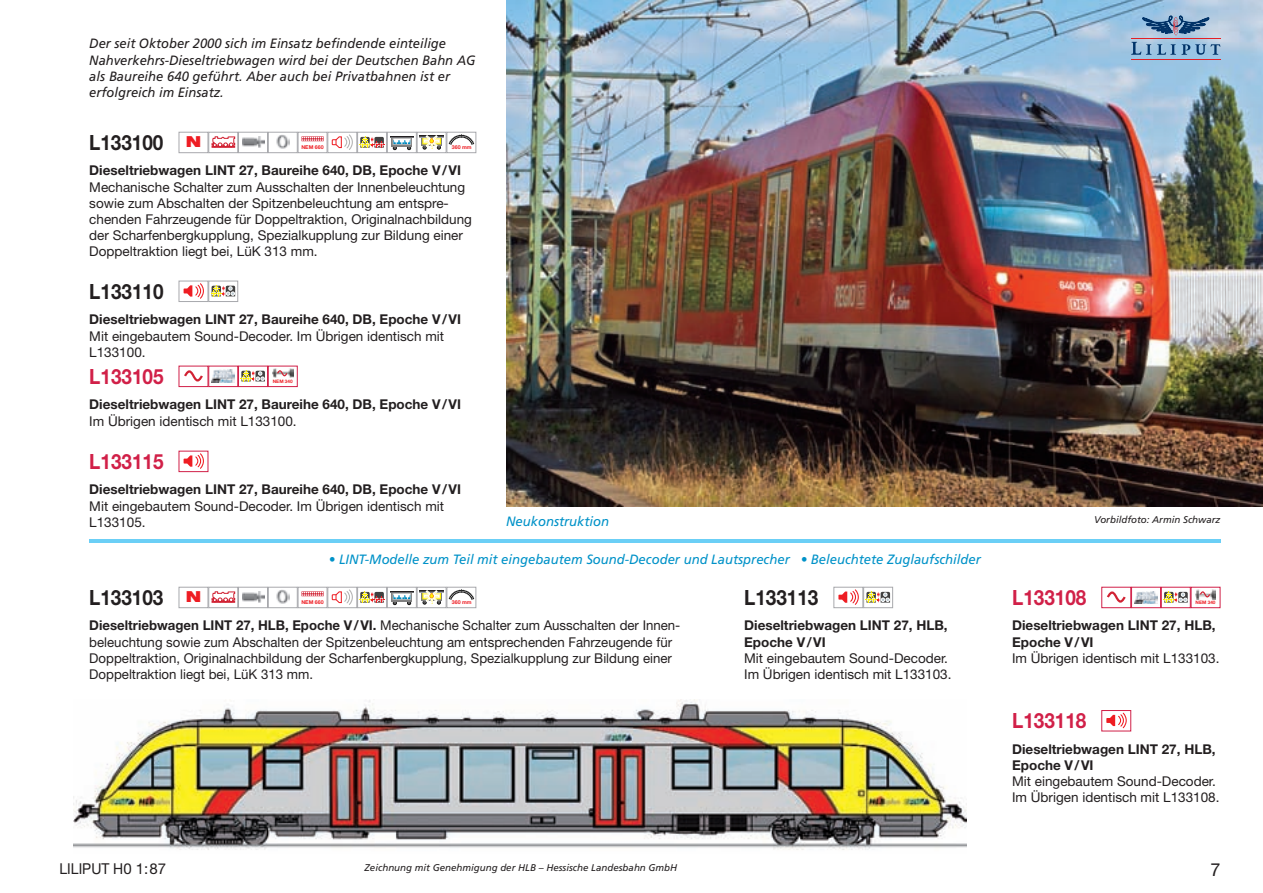
<style>
.page{position:relative;width:1263px;height:893px;background:#fff}
.page>*{position:absolute;margin:0;border:0;box-sizing:border-box;transform-origin:0 0}
.t1{font:700 21px "Helvetica Neue LT Std";color:#231f20;scale:.9 1}
.t2{font:700 21px "Helvetica Neue LT Std";color:#d12048;scale:.9 1}
.t3{font:18px "Helvetica Neue LT Std";color:#231f20}
.t4{font:900 expanded 15.15px "Helvetica Neue";color:#ee1d23}
.t5{font:15px "Helvetica Neue LT Std";color:#231f20;scale:.93 1}
.t6{font:13.5px/16.2px "Helvetica Neue LT Std";color:#231f20}
.t7{font:700 13.5px/16.2px "Helvetica Neue LT Std";color:#231f20}
.t8{font:italic 13.5px/16.2px "Frutiger";color:#231f20;scale:.96 1}
.t9{font:italic 13.5px "Frutiger";color:#0092c8}
.t10{font:italic 9.75px "Frutiger";color:#231f20}
.t11{font:700 5.25px "Helvetica Neue";color:#ee1d23}
.t12{font:700 4.65px "Helvetica Neue";color:#ee1d23}
.s1{font-weight:700}
</style>
<div class="page">
<img style="left:506px;top:0;width:757px;height:506px">
<svg style="left:420px;top:135px;width:23px;height:14px"></svg>
<div style="left:417px;top:132px;width:29px;height:21px;border:1px solid #a8a9ad"></div>
<img style="left:242px;top:137px;width:22px;height:10px">
<div style="left:238px;top:132px;width:30px;height:21px;border:1px solid #a8a9ad"></div>
<svg style="left:211px;top:136px;width:24px;height:12px"></svg>
<div style="left:208px;top:132px;width:30px;height:21px;border:1px solid #a8a9ad"></div>
<svg style="left:301px;top:136px;width:23px;height:5px"></svg>
<div style="left:298px;top:132px;width:29px;height:21px;border:1px solid #a8a9ad"></div>
<img style="left:276px;top:135px;width:13px;height:14px">
<div style="left:268px;top:132px;width:30px;height:21px;border:1px solid #a8a9ad"></div>
<svg style="left:331px;top:134px;width:22px;height:16px"></svg>
<div style="left:327px;top:132px;width:30px;height:21px;border:1px solid #a8a9ad"></div>
<svg style="left:360px;top:137px;width:24px;height:11px"></svg>
<div style="left:357px;top:132px;width:30px;height:21px;border:1px solid #a8a9ad"></div>
<svg style="left:449px;top:135px;width:25px;height:10px"></svg>
<div style="left:446px;top:132px;width:30px;height:21px;border:1px solid #a8a9ad"></div>
<svg style="left:391px;top:138px;width:21px;height:9px"></svg>
<div style="left:393px;top:138px;width:18px;height:7px;border:1px solid #b3b3b3"></div>
<svg style="left:393px;top:140px;width:18px;height:10px"></svg>
<svg style="left:390px;top:136px;width:24px;height:2px"></svg>
<div style="left:387px;top:132px;width:30px;height:21px;border:1px solid #a8a9ad"></div>
<div style="left:179px;top:132px;width:29px;height:21px;border:1px solid #a8a9ad"></div>
<svg style="left:420px;top:590px;width:23px;height:14px"></svg>
<div style="left:417px;top:587px;width:29px;height:21px;border:1px solid #a8a9ad"></div>
<img style="left:242px;top:592px;width:22px;height:10px">
<div style="left:238px;top:587px;width:30px;height:21px;border:1px solid #a8a9ad"></div>
<svg style="left:211px;top:591px;width:24px;height:12px"></svg>
<div style="left:208px;top:587px;width:30px;height:21px;border:1px solid #a8a9ad"></div>
<svg style="left:301px;top:591px;width:23px;height:5px"></svg>
<div style="left:298px;top:587px;width:29px;height:21px;border:1px solid #a8a9ad"></div>
<img style="left:276px;top:590px;width:13px;height:14px">
<div style="left:268px;top:587px;width:30px;height:21px;border:1px solid #a8a9ad"></div>
<svg style="left:331px;top:589px;width:22px;height:16px"></svg>
<div style="left:327px;top:587px;width:30px;height:21px;border:1px solid #a8a9ad"></div>
<svg style="left:360px;top:592px;width:24px;height:11px"></svg>
<div style="left:357px;top:587px;width:30px;height:21px;border:1px solid #a8a9ad"></div>
<svg style="left:449px;top:590px;width:25px;height:10px"></svg>
<div style="left:446px;top:587px;width:30px;height:21px;border:1px solid #a8a9ad"></div>
<svg style="left:391px;top:593px;width:21px;height:9px"></svg>
<div style="left:393px;top:593px;width:18px;height:7px;border:1px solid #b3b3b3"></div>
<svg style="left:393px;top:595px;width:18px;height:10px"></svg>
<svg style="left:390px;top:591px;width:24px;height:2px"></svg>
<div style="left:387px;top:587px;width:30px;height:21px;border:1px solid #a8a9ad"></div>
<div style="left:179px;top:587px;width:29px;height:21px;border:1px solid #a8a9ad"></div>
<svg style="left:241px;top:370px;width:24px;height:12px"></svg>
<div style="left:238px;top:366px;width:30px;height:21px;border:1px solid #d12048"></div>
<svg style="left:211px;top:285px;width:24px;height:12px"></svg>
<div style="left:208px;top:281px;width:30px;height:21px;border:1px solid #a8a9ad"></div>
<svg style="left:866px;top:592px;width:24px;height:11px"></svg>
<div style="left:863px;top:587px;width:30px;height:21px;border:1px solid #a8a9ad"></div>
<img style="left:211px;top:370px;width:24px;height:13px">
<div style="left:208px;top:366px;width:30px;height:21px;border:1px solid #d12048"></div>
<svg style="left:184px;top:370px;width:19px;height:12px"></svg>
<div style="left:179px;top:366px;width:29px;height:21px;border:1px solid #d12048"></div>
<img style="left:273px;top:368px;width:20px;height:10px">
<svg style="left:276px;top:370px;width:12px;height:7px"></svg>
<div style="left:268px;top:366px;width:30px;height:21px;border:1px solid #d12048"></div>
<svg style="left:1163px;top:592px;width:25px;height:11px"></svg>
<div style="left:1161px;top:587px;width:30px;height:21px;border:1px solid #d12048"></div>
<img style="left:1134px;top:591px;width:24px;height:13px">
<div style="left:1131px;top:587px;width:30px;height:21px;border:1px solid #d12048"></div>
<svg style="left:1107px;top:591px;width:19px;height:12px"></svg>
<div style="left:1101px;top:587px;width:30px;height:21px;border:1px solid #d12048"></div>
<img style="left:1195px;top:590px;width:21px;height:9px">
<svg style="left:1199px;top:591px;width:12px;height:7px"></svg>
<div style="left:1191px;top:587px;width:29px;height:21px;border:1px solid #d12048"></div>
<svg style="left:184px;top:283px;width:20px;height:16px"></svg>
<div style="left:179px;top:281px;width:29px;height:21px;border:1px solid #a8a9ad"></div>
<svg style="left:184px;top:453px;width:20px;height:16px"></svg>
<div style="left:179px;top:451px;width:29px;height:21px;border:1px solid #d12048"></div>
<svg style="left:1106px;top:712px;width:21px;height:17px"></svg>
<div style="left:1101px;top:710px;width:30px;height:21px;border:1px solid #d12048"></div>
<svg style="left:838px;top:589px;width:21px;height:16px"></svg>
<div style="left:833px;top:587px;width:30px;height:21px;border:1px solid #a8a9ad"></div>
<hr style="left:89px;top:539px;width:1131px;height:3px;background:#6bcff6">
<img style="left:73px;top:699px;width:894px;height:151px">
<hr style="left:1131px;top:38px;width:89px;height:1px;background:#e41f25">
<hr style="left:1131px;top:59px;width:89px;height:1px;background:#e41f25">
<svg style="left:1157px;top:44px;width:63px;height:11px"></svg>
<svg style="left:1131px;top:42px;width:20px;height:13px"></svg>
<svg style="left:1142px;top:16px;width:67px;height:19px"></svg>
<p class="t8" style="left:89px;top:37px;width:404px">Der seit Oktober 2000 sich im Einsatz befindende einteilige Nahverkehrs-Dieseltriebwagen wird bei der Deutschen Bahn AG als Baureihe 640 geführt. Aber auch bei Privatbahnen ist er erfolgreich im Einsatz.</p>
<h1 class="t1" style="left:89px;top:135px;width:84px">L133100</h1>
<p class="t11" style="left:301px;top:145px;width:24px">NEM 660</p>
<p class="t11" style="left:452px;top:145px;width:21px">360 mm</p>
<p class="t4" style="left:186px;top:136px;width:17px">N</p>
<p class="t7" style="left:89px;top:164px;width:373px">Dieseltriebwagen LINT 27, Baureihe 640, DB, Epoche V/VI</p>
<p class="t6" style="left:89px;top:180px;width:384px">Mechanische Schalter zum Ausschalten der Innenbeleuchtung sowie zum Abschalten der Spitzenbeleuchtung am entspre&shy;chenden Fahrzeugende für Doppeltraktion, Originalnachbildung der Scharfenbergkupplung, Spezialkupplung zur Bildung einer Doppeltraktion liegt bei, LüK 313 mm.</p>
<h1 class="t1" style="left:89px;top:284px;width:84px">L133110</h1>
<p class="t7" style="left:89px;top:313px;width:373px">Dieseltriebwagen LINT 27, Baureihe 640, DB, Epoche V/VI</p>
<p class="t6" style="left:89px;top:329px;width:356px">Mit eingebautem Sound-Decoder. Im Übrigen identisch mit<br>L133100.</p>
<h1 class="t2" style="left:89px;top:369px;width:84px">L133105</h1>
<p class="t12" style="left:273px;top:380px;width:21px">NEM 340</p>
<p class="t7" style="left:89px;top:398px;width:373px">Dieseltriebwagen LINT 27, Baureihe 640, DB, Epoche V/VI</p>
<p class="t6" style="left:89px;top:414px;width:209px">Im Übrigen identisch mit L133100.</p>
<h1 class="t2" style="left:89px;top:454px;width:84px">L133115</h1>
<p class="t7" style="left:89px;top:483px;width:373px">Dieseltriebwagen LINT 27, Baureihe 640, DB, Epoche V/VI</p>
<p class="t6" style="left:89px;top:499px;width:356px">Mit eingebautem Sound-Decoder. Im Übrigen identisch mit<br>L133105.</p>
<p class="t9" style="left:506px;top:516px;width:105px">Neukonstruktion</p>
<p class="t9" style="left:329px;top:554px;width:653px">• LINT-Modelle zum Teil mit eingebautem Sound-Decoder und Lautsprecher • Beleuchtete Zuglaufschilder</p>
<h1 class="t1" style="left:89px;top:590px;width:84px">L133103</h1>
<p class="t4" style="left:186px;top:591px;width:17px">N</p>
<p class="t11" style="left:301px;top:600px;width:24px">NEM 660</p>
<p class="t11" style="left:452px;top:600px;width:21px">360 mm</p>
<h1 class="t1" style="left:744px;top:590px;width:84px">L133113</h1>
<h1 class="t2" style="left:1012px;top:590px;width:84px">L133108</h1>
<p class="t10" style="left:1094px;top:515px;width:128px">Vorbildfoto: Armin Schwarz</p>
<p class="t12" style="left:1195px;top:601px;width:21px">NEM 340</p>
<p class="t6" style="left:89px;top:619px;width:593px"><span class="s1">Dieseltriebwagen LINT 27, HLB, Epoche V/VI.</span> Mechanische Schalter zum Ausschalten der Innen&shy;beleuchtung sowie zum Abschalten der Spitzenbeleuchtung am entsprechenden Fahrzeugende für Doppeltraktion, Originalnachbildung der Scharfenbergkupplung, Spezialkupplung zur Bildung einer Doppeltraktion liegt bei, LüK 313 mm.</p>
<p class="t7" style="left:744px;top:619px;width:205px">Dieseltriebwagen LINT 27, HLB,<br>Epoche V/VI</p>
<p class="t6" style="left:744px;top:651px;width:209px">Mit eingebautem Sound-Decoder.<br>Im Übrigen identisch mit L133103.</p>
<p class="t7" style="left:1012px;top:619px;width:205px">Dieseltriebwagen LINT 27, HLB,<br>Epoche V/VI</p>
<p class="t6" style="left:1012px;top:651px;width:209px">Im Übrigen identisch mit L133103.</p>
<h1 class="t2" style="left:1012px;top:713px;width:84px">L133118</h1>
<p class="t7" style="left:1012px;top:742px;width:205px">Dieseltriebwagen LINT 27, HLB,<br>Epoche V/VI</p>
<p class="t6" style="left:1012px;top:775px;width:209px">Mit eingebautem Sound-Decoder.<br>Im Übrigen identisch mit L133108.</p>
<p class="t5" style="left:60px;top:863px;width:116px">LILIPUT H0 1:87</p>
<p class="t10" style="left:365px;top:863px;width:314px">Zeichnung mit Genehmigung der HLB – Hessische Landesbahn GmbH</p>
<h2 class="t3" style="left:1210px;top:863px;width:12px">7</h2>
</div>
